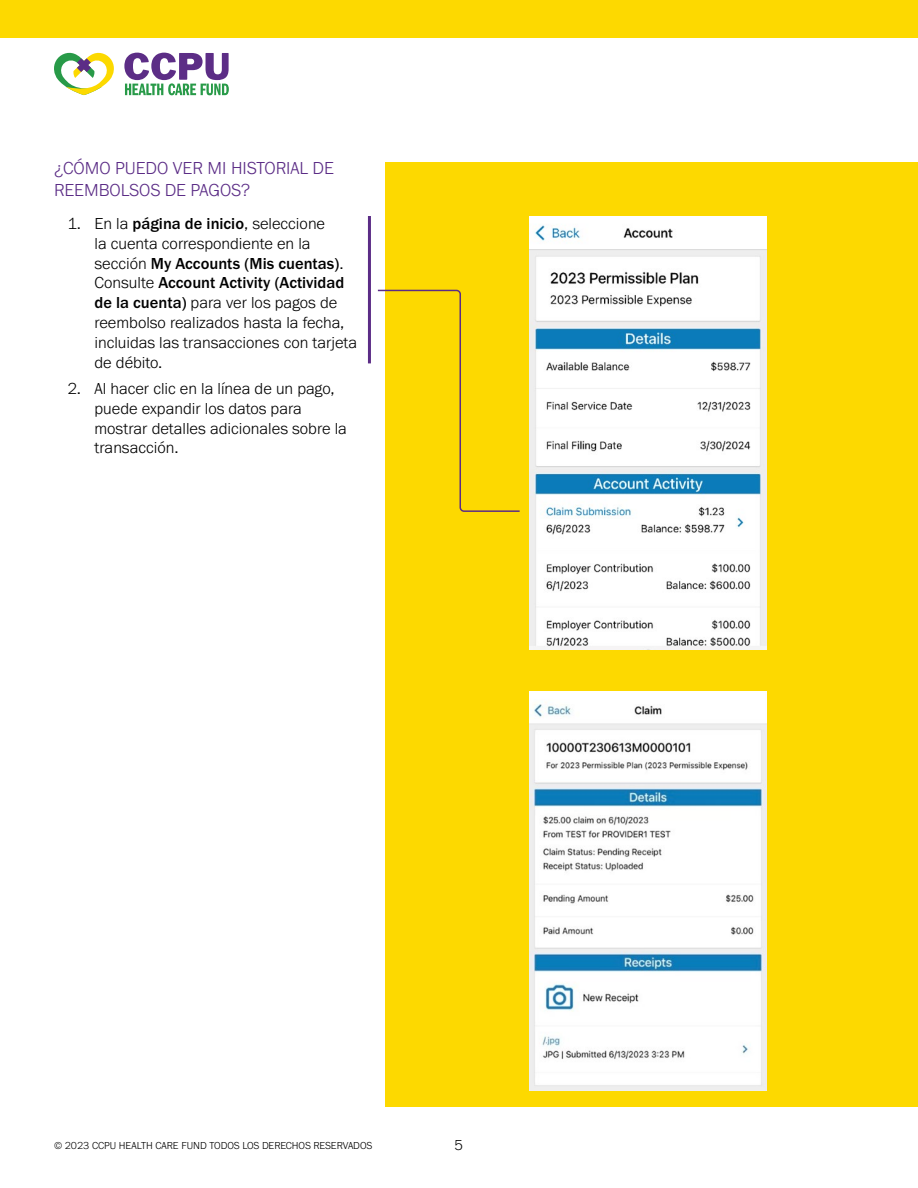
<style>
.page{position:relative;width:918px;height:1188px;background:#fff}
.page>*{position:absolute;margin:0;border:0;box-sizing:border-box;transform-origin:0 0}
.t1{font:300 18px/21.6px "Franklin Gothic URW";color:#5b2c86}
.t2{font:300 16.5px/19.8px "Franklin Gothic URW";color:#000}
.t3{font:300 15px "Franklin Gothic URW";color:#000}
.t4{font:300 10.5px "Franklin Gothic URW";color:#000}
.s1{font-weight:500}
</style>
<div class="page">
<svg style="left:124px;top:53px;width:105px;height:42px"></svg>
<svg style="left:54px;top:53px;width:60px;height:42px"></svg>
<div style="left:0;top:0;width:918px;height:38px;background:#fdd900"></div>
<div style="left:385px;top:162px;width:533px;height:945px;background:#fdd900"></div>
<hr style="left:368px;top:216px;width:3px;height:147px;background:#5b2c86">
<img style="left:529px;top:216px;width:238px;height:433px">
<img style="left:529px;top:691px;width:238px;height:400px">
<svg style="left:377px;top:289px;width:143px;height:223px"></svg>
<p class="t1" style="left:54px;top:157px;width:281px">¿CÓMO PUEDO VER MI HISTORIAL DE<br>REEMBOLSOS DE PAGOS?</p>
<p class="t2" style="left:94px;top:213px;width:264px;text-indent:-27px">1. En la <span class="s1">página de inicio</span>, seleccione<br>la cuenta correspondiente en la sección <span class="s1">My Accounts (Mis cuentas)</span>.<br>Consulte <span class="s1">Account Activity (Actividad de la cuenta)</span> para ver los pagos de reembolso realizados hasta la fecha, incluidas las transacciones con tarjeta de débito.</p>
<p class="t2" style="left:94px;top:378px;width:254px;text-indent:-27px">2. Al hacer clic en la línea de un pago, puede expandir los datos para mostrar detalles adicionales sobre la transacción.</p>
<p class="t4" style="left:54px;top:1139px;width:320px">© 2023 CCPU HEALTH CARE FUND TODOS LOS DERECHOS RESERVADOS</p>
<p class="t3" style="left:455px;top:1136px;width:10px">5</p>
</div>
